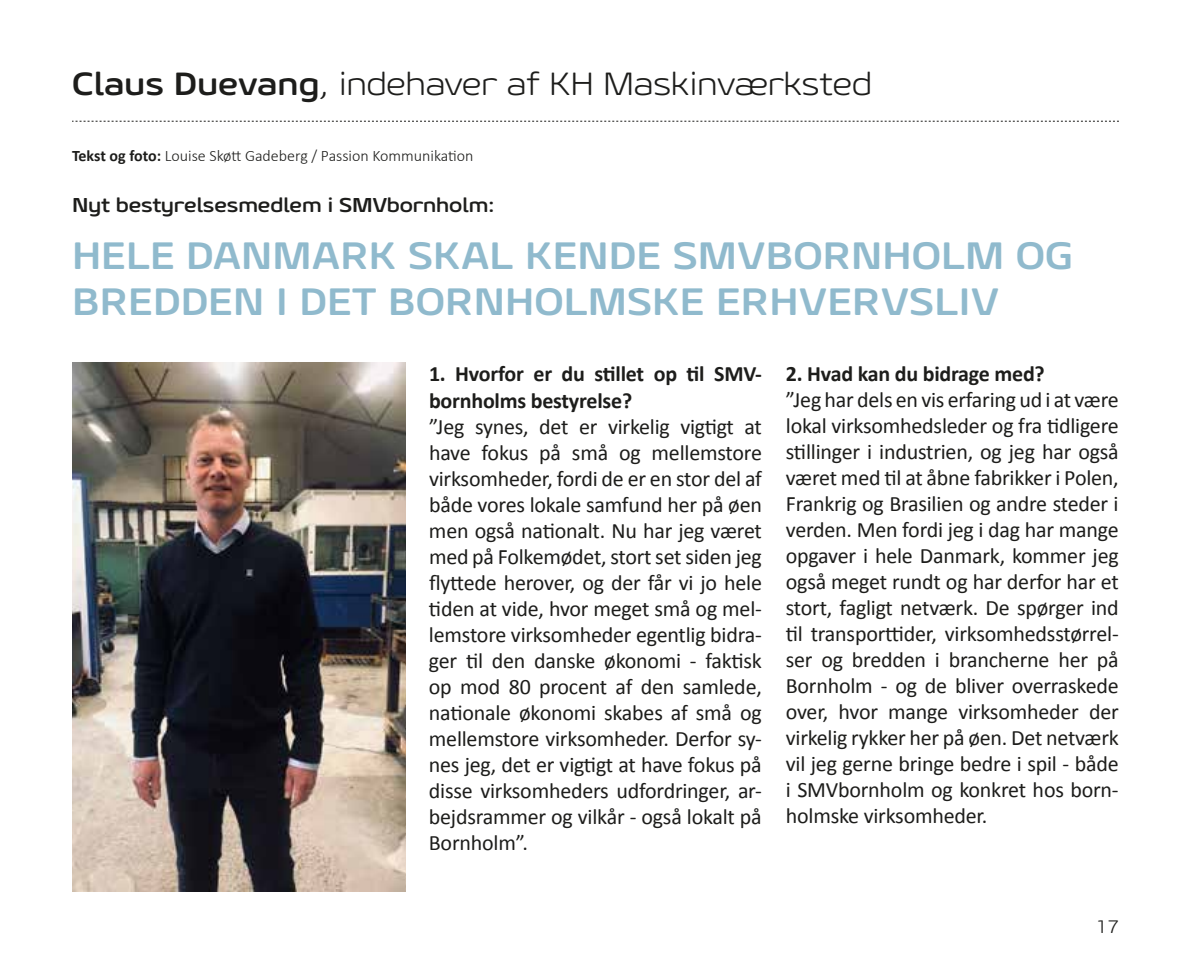
<style>
.page{position:relative;width:1191px;height:964px;background:#fff}
.page>*{position:absolute;margin:0;border:0;box-sizing:border-box;transform-origin:0 0}
.t1{font:700 38px/46px "Geon Soft Expanded";color:#90bacd}
.t2{font:300 32px "Geon Soft Expanded";color:#1d1d1b}
.t3{font:22px/26px "Calibri";letter-spacing:-.01em;color:#1d1d1b;text-align:justify}
.t4{font:700 22px/26.4px "Calibri";letter-spacing:-.01em;color:#1d1d1b}
.t5{font:700 20px "Geon Soft Expanded";letter-spacing:-.01em;color:#1d1d1b}
.t6{font:300 18px "Geon Soft Expanded";color:#1d1d1b}
.t7{font:300 16px "Calibri";color:#1d1d1b}
.s1{font-weight:700}
</style>
<div class="page">
<svg style="left:72px;top:121px;width:1047px;height:1px"></svg>
<img style="left:72px;top:363px;width:333px;height:529px">
<h2 class="t2" style="left:72px;top:64px;width:801px"><span class="s1">Claus Duevang</span>, indehaver af KH Maskinværksted</h2>
<p class="t7" style="left:72px;top:145px;width:403px"><span class="s1">Tekst og foto:</span> Louise Skøtt Gadeberg / Passion Kommunikation</p>
<p class="t5" style="left:72px;top:192px;width:424px">Nyt bestyrelsesmedlem i SMVbornholm:</p>
<h1 class="t1" style="left:72px;top:232px;width:1003px">HELE DANMARK SKAL KENDE SMVBORNHOLM OG<br>BREDDEN I DET BORNHOLMSKE ERHVERVSLIV</h1>
<p class="t4" style="left:429px;top:360px;width:334px">1. Hvorfor er du stillet op til SMV&shy;bornholms bestyrelse?</p>
<p class="t3" style="left:429px;top:413px;width:335px">”Jeg synes, det er virkelig vigtigt at have fokus på små og mellemstore virksomheder, fordi de er en stor del af både vores lokale samfund her på øen men også nationalt. Nu har jeg været med på Folkemødet, stort set siden jeg flyttede herover, og der får vi jo hele tiden at vide, hvor meget små og mel&shy;lemstore virksomheder egentlig bidra&shy;ger til den danske økonomi - faktisk op mod 80 procent af den samlede, nationale økonomi skabes af små og mellemstore virksomheder. Derfor sy&shy;nes jeg, det er vigtigt at have fokus på disse virksomheders udfordringer, ar&shy;bejdsrammer og vilkår - også lokalt på Bornholm”.</p>
<p class="t4" style="left:786px;top:360px;width:260px">2. Hvad kan du bidrage med?</p>
<p class="t3" style="left:786px;top:387px;width:334px">”Jeg har dels en vis erfaring ud i at være lokal virksomhedsleder og fra tidligere stillinger i industrien, og jeg har også været med til at åbne fabrikker i Polen, Frankrig og Brasilien og andre steder i verden. Men fordi jeg i dag har mange opgaver i hele Danmark, kommer jeg også meget rundt og har derfor har et stort, fagligt netværk. De spørger ind til transporttider, virksomhedsstørrel&shy;ser og bredden i brancherne her på Bornholm - og de bliver overraskede over, hvor mange virksomheder der virkelig rykker her på øen. Det netværk vil jeg gerne bringe bedre i spil - både i SMVbornholm og konkret hos born&shy;holmske virksomheder.</p>
<p class="t6" style="left:1095px;top:915px;width:25px">17</p>
</div>
